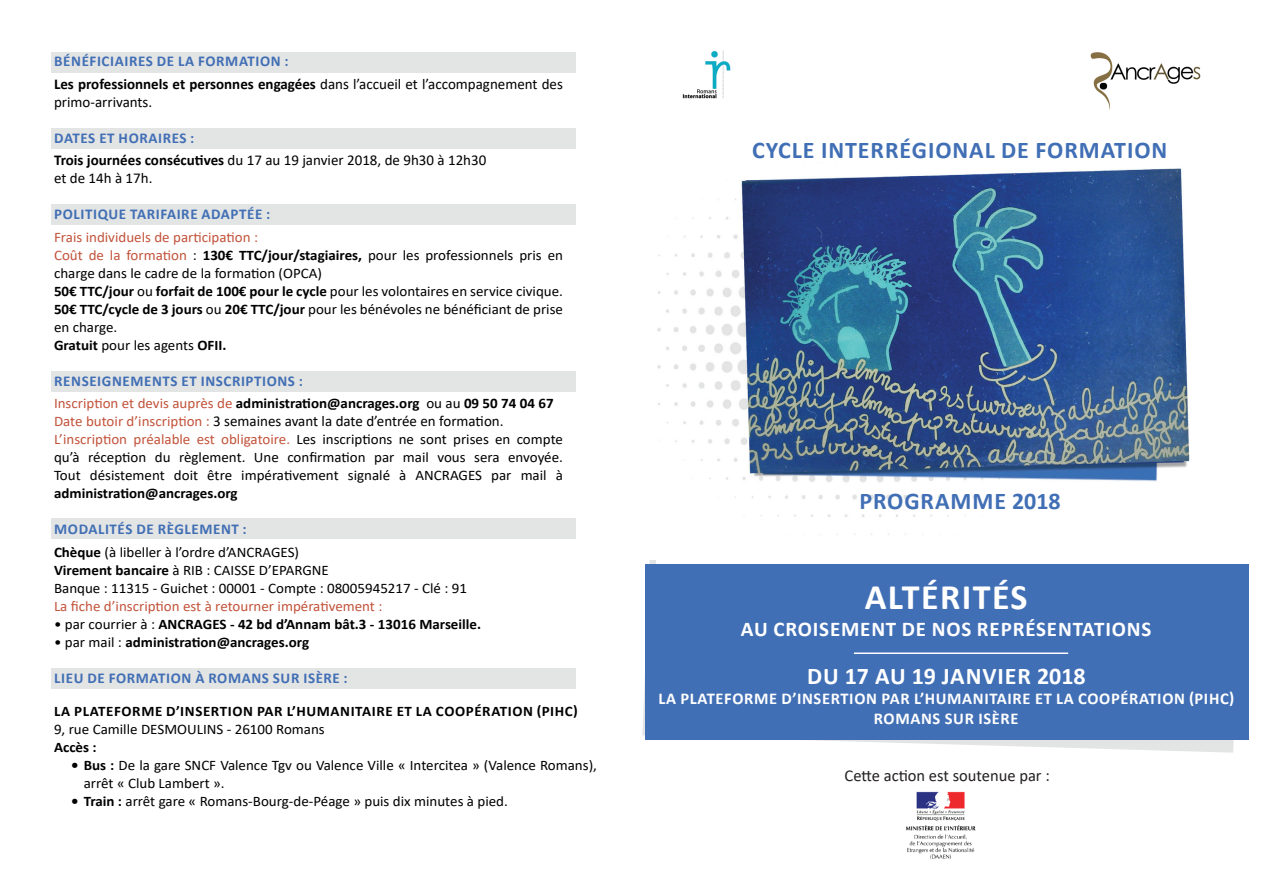
<style>
.page{position:relative;width:1263px;height:893px;background:#fff}
.page>*{position:absolute;margin:0;border:0;box-sizing:border-box;transform-origin:0 0}
.t1{font:700 36px "Calibri";color:#fff}
.t2{font:700 24px "Calibri";letter-spacing:.04em;color:#416fb5}
.t3{font:700 24px "Calibri";color:#fff}
.t4{font:700 21px "Calibri";letter-spacing:.04em;color:#fff}
.t5{font:700 16.5px "Calibri";letter-spacing:.04em;color:#fff}
.t6{font:16.5px "Calibri";color:#231f20}
.t7{font:15px/22.5px "Calibri";color:#000}
.t8{font:700 15px "Calibri";letter-spacing:.04em;color:#416fb5}
.t9{font:700 15px/22.5px "Calibri";color:#000}
.t10{font:14.55px/18px "Calibri";color:#000}
.t11{font:700 14.55px "Calibri";color:#000}
.t12{font:700 14.55px "Calibri";letter-spacing:.04em;color:#000}
.t13{font:14.55px "Calibri";color:#c2533b}
.s1{color:#416fb5}
.s2{font-weight:400}
.s3{font-weight:700;color:#416fb5}
.s4{font-weight:700}
.s5{color:#c2533b}
.s6{font-weight:400;color:#c2533b}
.s7{font-size:14.55px;color:#c2533b}
</style>
<div class="page">
<svg style="left:642px;top:560px;width:592px;height:193px"></svg>
<div style="left:51px;top:52px;width:524px;height:20px;background:#e3e4e4"></div>
<div style="left:51px;top:128px;width:524px;height:20px;background:#e3e4e4"></div>
<div style="left:51px;top:204px;width:524px;height:21px;background:#e3e4e4"></div>
<div style="left:51px;top:371px;width:524px;height:21px;background:#e3e4e4"></div>
<div style="left:51px;top:518px;width:524px;height:20px;background:#e3e4e4"></div>
<div style="left:51px;top:668px;width:524px;height:20px;background:#e3e4e4"></div>
<img style="left:1090px;top:52px;width:111px;height:58px">
<img style="left:656px;top:168px;width:564px;height:396px">
<div style="left:645px;top:564px;width:604px;height:176px;background:#416fb5"></div>
<img style="left:906px;top:791px;width:70px;height:69px">
<img style="left:682px;top:50px;width:49px;height:49px">
<hr style="left:854px;top:652px;width:214px;height:2px;background:#fff">
<p class="t8" style="left:54px;top:51px;width:18px">BÉNÉFICIAIRE</p>
<p class="t8" style="left:146px;top:51px;width:63px">S DELAFORMATION</p>
<p class="t9" style="left:54px;top:50px;width:510px;text-indent:230px"><span class="s1">:<br></span>LES PROFESSIONNELS ET PERSONNES ENGAGÉES <span class="s2">dans l’accueil et l’accompagnement des</span></p>
<p class="t7" style="left:54px;top:90px;width:100px">primo-arrivants.</p>
<p class="t8" style="left:54px;top:127px;width:84px">DATES ET HORAIRE</p>
<p class="t7" style="left:54px;top:126px;width:434px;text-indent:125px"><span class="s3">S :<br></span><span class="s4">TROIS JOURNÉES CONSÉCUTIVES</span> du 17 au 19 janvier 2018, de 9h30 à 12h30</p>
<p class="t7" style="left:54px;top:167px;width:100px">et de 14h à 17h.</p>
<p class="t8" style="left:54px;top:204px;width:8px">POLITI</p>
<p class="t8" style="left:98px;top:204px;width:41px">QUE TARIFAIRE</p>
<p class="t8" style="left:202px;top:204px;width:11px">ADA</p>
<p class="t8" style="left:231px;top:204px;width:18px">PTÉE</p>
<p class="t8" style="left:266px;top:204px;width:6px">:</p>
<p class="t10" style="left:54px;top:228px;width:510px"><span class="s5">Frais individuels de participation :<br>Coût de la formation</span> : <span class="s4">130€ TTC/JOUR/STAGIAIRES,</span> pour les professionnels pris en charge dans le cadre de la formation (OPCA)<br><span class="s4">50€ TTC/JOUR</span> ou <span class="s4">FORFAIT DE 100€ POUR LE CYCLE</span> pour les volontaires en service civique.<br><span class="s4">50€ TTC/CYCLE DE 3 JOURS</span> ou <span class="s4">20€ TTC/JOUR</span> pour les bénévoles ne bénéficiant de prise en charge.<br><span class="s4">GRATUIT</span> pour les agents <span class="s4">OFII.</span></p>
<p class="t8" style="left:54px;top:370px;width:45px">RENSEIGNEMENT</p>
<p class="t8" style="left:170px;top:370px;width:93px">S ET INSCRI PTION</p>
<p class="t8" style="left:288px;top:370px;width:16px">S :</p>
<p class="t11" style="left:54px;top:393px;width:501px"><span class="s6">Inscription et devis auprès de</span> ADMINISTRATION@ANCRAGES.ORG <span class="s2">ou au</span> 09 50 74 04 67</p>
<p class="t7" style="left:54px;top:410px;width:451px"><span class="s7">Date butoir d’inscription</span> <span class="s5">:</span> 3 semaines avant la date d’entrée en formation.</p>
<p class="t10" style="left:54px;top:430px;width:510px;text-align:justify"><span class="s5">L’inscription préalable est obligatoire.</span> Les inscriptions ne sont prises en compte qu’à réception du règlement. Une confirmation par mail vous sera envoyée.<br>Tout désistement doit être impérativement signalé à ANCRAGES par mail à</p>
<p class="t11" style="left:54px;top:483px;width:185px">ADMINISTRATION@ANCRAGES.ORG</p>
<p class="t8" style="left:54px;top:519px;width:23px">MODALITÉ</p>
<p class="t8" style="left:125px;top:519px;width:60px">S DE RÈGLEMENT</p>
<p class="t8" style="left:243px;top:519px;width:6px">:</p>
<p class="t10" style="left:54px;top:543px;width:415px"><span class="s4">CHÈQUE</span> (à libeller à l’ordre d’ANCRAGES)<br><span class="s4">VIREMENT BANCAIRE</span> à RIB : CAISSE D’EPARGNE<br>Banque : 11315 - Guichet : 00001 - Compte : 08005945217 - Clé : 91</p>
<p class="t13" style="left:54px;top:596px;width:330px">La fiche d’inscription est à retourner impérativement :</p>
<p class="t11" style="left:54px;top:614px;width:429px"><span class="s2">• par courrier à :</span> ANCRAGES - 42 BD D’ANNAM BÂT.3 - 13016 MARSEILLE.</p>
<p class="t11" style="left:54px;top:632px;width:257px"><span class="s2">• par mail :</span> ADMINISTRATION@ANCRAGES.ORG</p>
<p class="t8" style="left:54px;top:667px;width:65px">LIEU DE FORMATION</p>
<p class="t8" style="left:195px;top:667px;width:25px">À ROMAN</p>
<p class="t8" style="left:262px;top:667px;width:87px">S SUR ISÈRE :</p>
<p class="t12" style="left:54px;top:701px;width:496px">LA PLATEFORME D’INSERTION PAR L’HUMANITAIRE ET LA COOPÉRATION (PIHC</p>
<p class="t11" style="left:573px;top:701px;width:6px">)</p>
<p class="t10" style="left:54px;top:720px;width:272px">9, rue Camille DESMOULINS - 26100 Romans</p>
<p class="t11" style="left:54px;top:737px;width:44px">ACCÈS :</p>
<p class="t10" style="left:84px;top:756px;width:515px;text-indent:-13px"><span class="s4">• BUS :</span> De la gare SNCF Valence Tgv ou Valence Ville « Intercitea » (Valence Romans), arrêt « Club Lambert ».</p>
<p class="t10" style="left:71px;top:792px;width:438px"><span class="s4">• TRAIN :</span> arrêt gare « Romans-Bourg-de-Péage » puis dix minutes à pied.</p>
<h2 class="t2" style="left:752px;top:133px;width:417px">CYCLE INTERRÉGIONAL DE FORMATION</h2>
<h2 class="t2" style="left:859px;top:484px;width:203px">PROGRAMME 2018</h2>
<h1 class="t1" style="left:865px;top:571px;width:42px">ALTÉRITÉ</h1>
<h1 class="t1" style="left:1011px;top:571px;width:19px">S</h1>
<h3 class="t4" style="left:741px;top:614px;width:45px">AU CROI</h3>
<h3 class="t4" style="left:819px;top:614px;width:25px">SEMENT</h3>
<h3 class="t4" style="left:902px;top:614px;width:158px">DE NOS REPRÉSENTATION</h3>
<h3 class="t4" style="left:1141px;top:614px;width:11px">S</h3>
<h2 class="t3" style="left:807px;top:659px;width:280px">DU 17 AU 19 JANVIER 2018</h2>
<p class="t5" style="left:658px;top:687px;width:546px">LA PLATEFORME D’INSERTION PAR L’HUMANITAIRE ET LA COOPÉRATION (PIHC</p>
<p class="t5" style="left:1229px;top:687px;width:7px">)</p>
<p class="t5" style="left:874px;top:707px;width:23px">ROMAN</p>
<p class="t5" style="left:933px;top:707px;width:77px">S SUR ISÈRE</p>
<p class="t6" style="left:845px;top:764px;width:207px">Cette action est soutenue par :</p>
</div>
